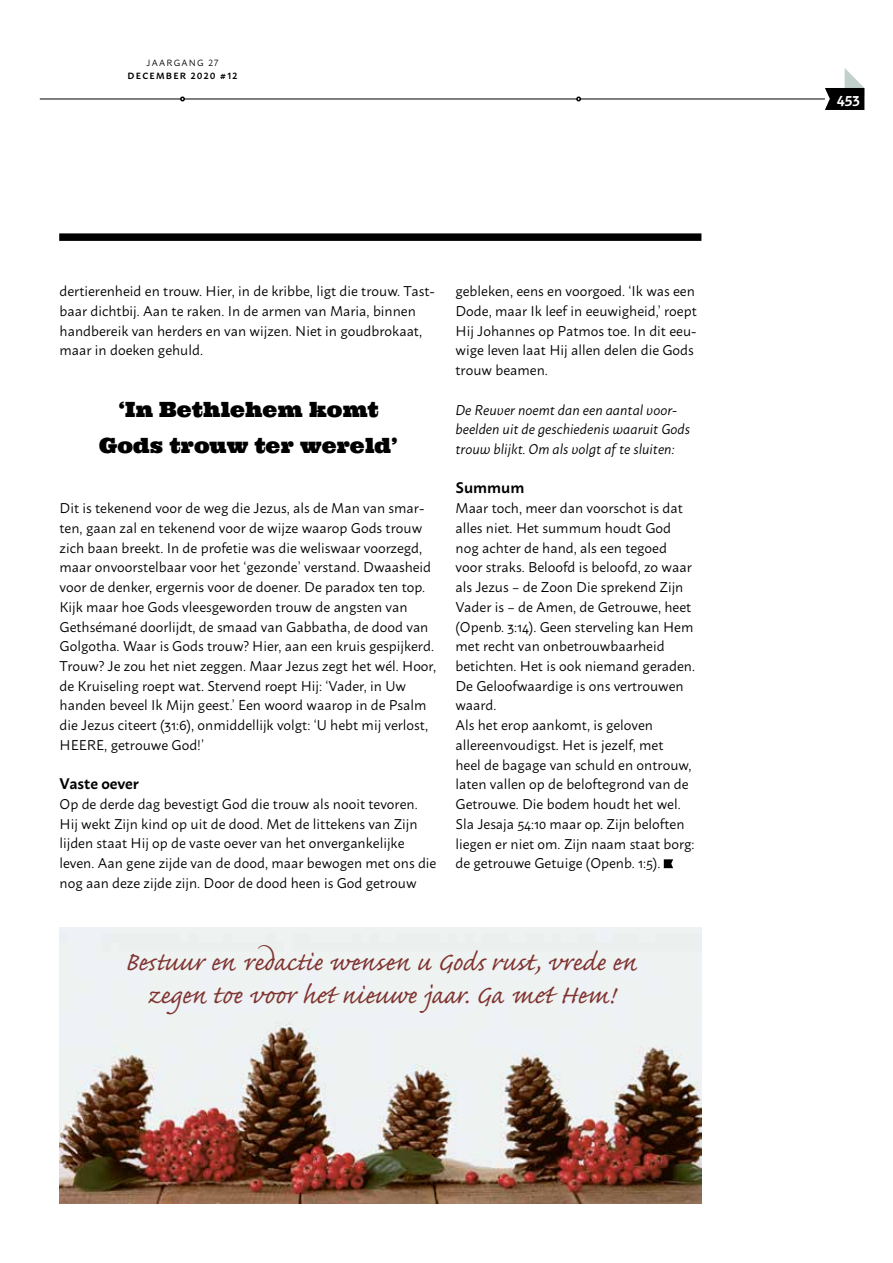
<style>
.page{position:relative;width:893px;height:1263px;background:#fff}
.page>*{position:absolute;margin:0;border:0;box-sizing:border-box;transform-origin:0 0}
.t1{font:33px/33px "Caflisch Script Pro";color:#7f342f;text-align:center}
.t2{font:21px/35.5px "Ultra";color:#000;text-align:center}
.t3{font:600 15.3px "Macho";color:#000}
.t4{font:600 15px "Macho";color:#fff}
.t5{font:14.1px/19.8px "Macho";color:#000}
.t6{font:italic 14.1px/19.6px "Macho";color:#000}
.t7{font:600 9px "Macho";letter-spacing:.14em;color:#000}
.t8{font:9px "Macho";letter-spacing:.14em;color:#000}
</style>
<div class="page">
<hr style="left:40px;top:99px;width:785px;height:1px;background:#000">
<svg style="left:576px;top:97px;width:5px;height:4px"></svg>
<svg style="left:180px;top:97px;width:5px;height:4px"></svg>
<svg style="left:825px;top:68px;width:39px;height:42px"></svg>
<div style="left:59px;top:233px;width:642px;height:8px;background:#000"></div>
<svg style="left:664px;top:859px;width:9px;height:9px"></svg>
<img style="left:60px;top:927px;width:642px;height:276px">
<p class="t8" style="left:146px;top:55px;width:74px">JAARGANG 27</p>
<p class="t7" style="left:128px;top:68px;width:111px">DECEMBER 2020 #12</p>
<p class="t5" style="left:60px;top:280px;width:377px">dertierenheid en trouw. Hier, in de kribbe, ligt die trouw. Tast&shy;baar dichtbij. Aan te raken. In de armen van Maria, binnen handbereik van herders en van wijzen. Niet in goudbrokaat, maar in doeken gehuld.</p>
<h2 class="t2" style="left:99px;top:392px;width:300px">‘In Bethlehem komt<br>Gods trouw ter wereld’</h2>
<p class="t5" style="left:60px;top:497px;width:378px">Dit is tekenend voor de weg die Jezus, als de Man van smar&shy;ten, gaan zal en tekenend voor de wijze waarop Gods trouw zich baan breekt. In de profetie was die weliswaar voorzegd, maar onvoorstelbaar voor het ‘gezonde’ verstand. Dwaasheid voor de denker, ergernis voor de doener. De paradox ten top.<br>Kijk maar hoe Gods vleesgeworden trouw de angsten van Gethsémané doorlijdt, de smaad van Gabbatha, de dood van Golgotha. Waar is Gods trouw? Hier, aan een kruis gespijkerd.<br>Trouw? Je zou het niet zeggen. Maar Jezus zegt het wél. Hoor, de Kruiseling roept wat. Stervend roept Hij: ‘Vader, in Uw handen beveel Ik Mijn geest.’ Een woord waarop in de Psalm die Jezus citeert (31:6), onmiddellijk volgt: ‘U hebt mij verlost, HEERE, getrouwe God!’</p>
<p class="t3" style="left:60px;top:770px;width:81px">Vaste oever</p>
<p class="t5" style="left:60px;top:793px;width:378px">Op de derde dag bevestigt God die trouw als nooit tevoren.<br>Hij wekt Zijn kind op uit de dood. Met de littekens van Zijn lijden staat Hij op de vaste oever van het onvergankelijke leven. Aan gene zijde van de dood, maar bewogen met ons die nog aan deze zijde zijn. Door de dood heen is God getrouw</p>
<p class="t5" style="left:455px;top:280px;width:243px">gebleken, eens en voorgoed. ‘Ik was een Dode, maar Ik leef in eeuwigheid,’ roept Hij Johannes op Patmos toe. In dit eeu&shy;wige leven laat Hij allen delen die Gods trouw beamen.</p>
<p class="t6" style="left:455px;top:399px;width:236px">De Reuver noemt dan een aantal voor&shy;beelden uit de geschiedenis waaruit Gods trouw blijkt. Om als volgt af te sluiten:</p>
<p class="t3" style="left:455px;top:474px;width:71px">Summum</p>
<p class="t5" style="left:455px;top:497px;width:241px">Maar toch, meer dan voorschot is dat alles niet. Het summum houdt God nog achter de hand, als een tegoed voor straks. Beloofd is beloofd, zo waar als Jezus – de Zoon Die sprekend Zijn Vader is – de Amen, de Getrouwe, heet (Openb. 3:14). Geen sterveling kan Hem met recht van onbetrouwbaarheid betichten. Het is ook niemand geraden.<br>De Geloofwaardige is ons vertrouwen waard.<br>Als het erop aankomt, is geloven allereenvoudigst. Het is jezelf, met<br>heel de bagage van schuld en ontrouw, laten vallen op de beloftegrond van de Getrouwe. Die bodem houdt het wel.<br>Sla Jesaja 54:10 maar op. Zijn beloften liegen er niet om. Zijn naam staat borg: de getrouwe Getuige (Openb. 1:5).</p>
<h1 class="t1" style="left:124px;top:948px;width:514px">Bestuur en redactie wensen u Gods rust, vrede en zegen toe voor het nieuwe jaar. Ga met Hem!</h1>
<p class="t4" style="left:837px;top:85px;width:24px">453</p>
</div>
